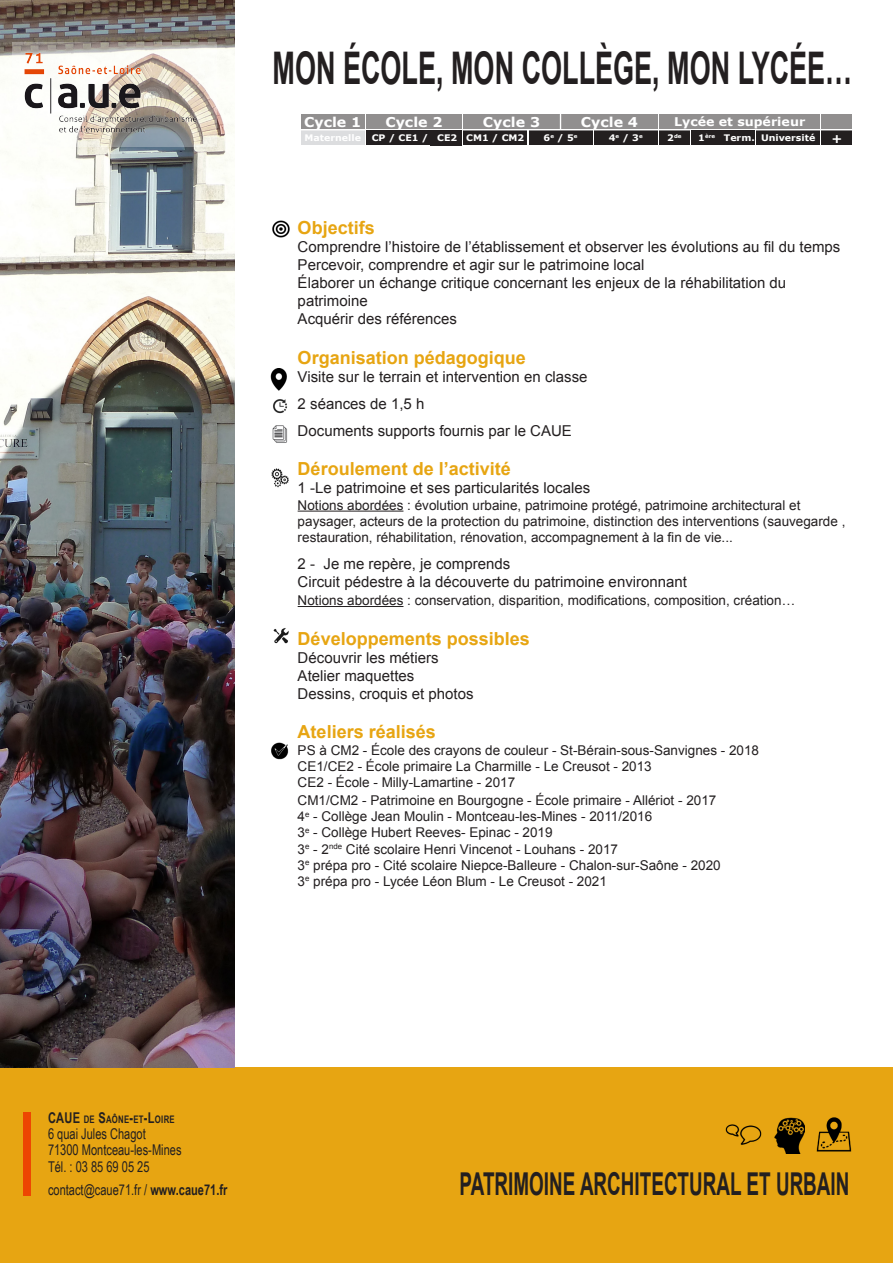
<style>
.page{position:relative;width:893px;height:1263px;background:#fff}
.page>*{position:absolute;margin:0;border:0;box-sizing:border-box;transform-origin:0 0}
.t1{font:700 45px "Arial";color:#231f20;scale:.6 1}
.t2{font:700 31.5px "Arial";color:#231f20;scale:.6 1}
.t3{font:700 18px "Arial";color:#e7a512}
.t4{font:15px/18px "Arial";color:#231f20}
.t5{font:14.85px/16.2px "Arial Narrow";color:#231f20;scale:.91 1}
.t6{font:13.5px/16.2px "Arial";color:#231f20}
.t7{font:700 13.5px "Verdana";color:#fff;scale:1.05 1}
.t8{font:700 12px "Verdana";color:#fff;scale:1.05 1}
.t9{font:700 10.35px "Arial Narrow";letter-spacing:.03em;color:#231f20;scale:.91 1}
.t10{font:700 9px "Verdana";color:#fff;scale:1.05 1}
.t11{font:700 5.25px "Verdana";color:#fff;scale:1.05 1}
.s1{font-size:9px}
.s2{font-size:14.85px}
.s3{font-style:inherit}
.s4{font-weight:700}
</style>
<div class="page">
<div style="left:0;top:1067px;width:893px;height:196px;background:#e7a512"></div>
<div style="left:301px;top:131px;width:64px;height:14px;background:#dcdddf"></div>
<div style="left:463px;top:131px;width:64px;height:14px;background:#231f20"></div>
<div style="left:529px;top:131px;width:63px;height:14px;background:#231f20"></div>
<div style="left:594px;top:131px;width:64px;height:14px;background:#231f20"></div>
<div style="left:659px;top:131px;width:31px;height:14px;background:#231f20"></div>
<div style="left:756px;top:131px;width:64px;height:14px;background:#231f20"></div>
<div style="left:822px;top:131px;width:30px;height:14px;background:#231f20"></div>
<div style="left:301px;top:114px;width:64px;height:15px;background:#918f8f"></div>
<div style="left:366px;top:114px;width:96px;height:15px;background:#918f8f"></div>
<div style="left:463px;top:114px;width:97px;height:15px;background:#918f8f"></div>
<div style="left:561px;top:114px;width:97px;height:15px;background:#918f8f"></div>
<div style="left:659px;top:114px;width:161px;height:15px;background:#918f8f"></div>
<div style="left:822px;top:114px;width:30px;height:15px;background:#918f8f"></div>
<div style="left:691px;top:131px;width:31px;height:14px;background:#231f20"></div>
<div style="left:724px;top:131px;width:31px;height:14px;background:#231f20"></div>
<div style="left:430px;top:130px;width:32px;height:15px;background:#231f20"></div>
<div style="left:23px;top:1112px;width:8px;height:83px;background:#ed4602"></div>
<img style="left:725px;top:1124px;width:37px;height:21px">
<img style="left:816px;top:1117px;width:36px;height:35px">
<img style="left:774px;top:1117px;width:30px;height:37px">
<div style="left:366px;top:131px;width:68px;height:14px;background:#231f20"></div>
<img style="left:0;top:0;width:234px;height:1067px">
<svg style="left:13px;top:43px;width:204px;height:104px"></svg>
<img style="left:18px;top:46px;width:188px;height:90px">
<hr style="left:298px;top:511px;width:105px;height:1px;background:#231f20">
<hr style="left:298px;top:606px;width:105px;height:1px;background:#231f20">
<img style="left:272px;top:220px;width:18px;height:18px">
<img style="left:271px;top:468px;width:18px;height:20px">
<img style="left:271px;top:742px;width:18px;height:18px">
<img style="left:270px;top:369px;width:17px;height:21px">
<img style="left:273px;top:399px;width:14px;height:15px">
<img style="left:272px;top:425px;width:16px;height:18px">
<img style="left:273px;top:628px;width:16px;height:16px">
<p class="t1" style="left:273px;top:39px;width:967px">MON ÉCOLE, MON COLLÈGE, MON LYCÉE…</p>
<p class="t7" style="left:304px;top:113px;width:56px">Cycle 1</p>
<p class="t7" style="left:385px;top:113px;width:56px">Cycle 2</p>
<p class="t7" style="left:483px;top:113px;width:56px">Cycle 3</p>
<p class="t7" style="left:581px;top:113px;width:56px">Cycle 4</p>
<p class="t8" style="left:674px;top:114px;width:126px">Lycée et supérieur</p>
<p class="t10" style="left:437px;top:132px;width:21px">CE2</p>
<p class="t10" style="left:698px;top:132px;width:55px">1<sup>ère</sup> Term.</p>
<p class="t10" style="left:305px;top:132px;width:55px">Maternelle</p>
<p class="t10" style="left:466px;top:132px;width:57px">CM1 / CM2</p>
<p class="t10" style="left:544px;top:132px;width:34px">6<sup>e</sup> / 5<sup>e</sup></p>
<p class="t10" style="left:609px;top:132px;width:34px">4<sup>e</sup> / 3<sup>e</sup></p>
<p class="t11" style="left:667px;top:133px;width:15px"><span class="s1">2</span>de</p>
<p class="t10" style="left:761px;top:132px;width:53px">Université</p>
<p class="t8" style="left:831px;top:130px;width:12px">+</p>
<p class="t10" style="left:372px;top:132px;width:55px">CP / CE1 /</p>
<p class="t3" style="left:298px;top:216px;width:79px">Objectifs</p>
<p class="t4" style="left:298px;top:238px;width:544px">Comprendre l’histoire de l’établissement et observer les évolutions au fil du temps</p>
<p class="t4" style="left:298px;top:256px;width:348px">Percevoir, comprendre et agir sur le patrimoine local</p>
<p class="t4" style="left:298px;top:274px;width:490px">Élaborer un échange critique concernant les enjeux de la réhabilitation du patrimoine</p>
<p class="t4" style="left:298px;top:310px;width:161px">Acquérir des références</p>
<p class="t3" style="left:298px;top:346px;width:230px">Organisation pédagogique</p>
<p class="t4" style="left:298px;top:368px;width:291px">Visite sur le terrain et intervention en classe</p>
<p class="t4" style="left:298px;top:395px;width:128px">2 séances de 1,5 h</p>
<p class="t4" style="left:298px;top:422px;width:276px">Documents supports fournis par le CAUE</p>
<p class="t3" style="left:298px;top:457px;width:215px">Déroulement de l’activité</p>
<p class="t4" style="left:298px;top:479px;width:294px">1 -Le patrimoine et ses particularités locales</p>
<p class="t6" style="left:298px;top:497px;width:549px">Notions abordées : évolution urbaine, patrimoine protégé, patrimoine architectural et paysager, acteurs de la protection du patrimoine, distinction des interventions (sauvegarde , restauration, réhabilitation, rénovation, accompagnement à la fin de vie...</p>
<p class="t4" style="left:298px;top:555px;width:214px">2 - Je me repère, je comprends</p>
<p class="t4" style="left:298px;top:573px;width:391px">Circuit pédestre à la découverte du patrimoine environnant</p>
<p class="t6" style="left:298px;top:592px;width:499px">Notions abordées : conservation, disparition, modifications, composition, création…</p>
<p class="t3" style="left:298px;top:626px;width:234px">Développements possibles</p>
<p class="t4" style="left:298px;top:648px;width:142px">Découvrir les métiers</p>
<p class="t4" style="left:298px;top:666px;width:118px">Atelier maquettes</p>
<p class="t4" style="left:298px;top:684px;width:177px">Dessins, croquis et photos</p>
<p class="t3" style="left:298px;top:720px;width:140px">Ateliers réalisés</p>
<p class="t6" style="left:298px;top:742px;width:463px">PS à CM2 - École des crayons de couleur - St-Bérain-sous-Sanvignes - 2018</p>
<p class="t6" style="left:298px;top:758px;width:356px">CE1/CE2 - École primaire La Charmille - Le Creusot - 2013</p>
<p class="t6" style="left:298px;top:774px;width:219px">CE2 - École - Milly-Lamartine - 2017</p>
<p class="t6" style="left:298px;top:792px;width:420px">CM1/CM2 - Patrimoine en Bourgogne - École primaire - Allériot - 2017</p>
<p class="t6" style="left:298px;top:808px;width:356px">4<sup>e</sup> - Collège Jean Moulin - Montceau-les-Mines - 2011/2016</p>
<p class="t6" style="left:298px;top:825px;width:256px">3<sup>e</sup> - Collège Hubert Reeves- Epinac - 2019</p>
<p class="t6" style="left:298px;top:841px;width:322px">3<sup>e</sup> - 2<sup>nde</sup> Cité scolaire Henri Vincenot - Louhans - 2017</p>
<p class="t6" style="left:298px;top:857px;width:425px">3<sup>e</sup> prépa pro - Cité scolaire Niepce-Balleure - Chalon-sur-Saône - 2020</p>
<p class="t6" style="left:298px;top:873px;width:311px">3<sup>e</sup> prépa pro - Lycée Léon Blum - Le Creusot - 2021</p>
<p class="t9" style="left:48px;top:1111px;width:140px"><span class="s2">CAUE</span> DE <span class="s2">S</span>AÔNE<span class="s2">-</span>ET<span class="s2">-L</span>OIRE</p>
<p class="t5" style="left:48px;top:1125px;width:148px"><span class="s3">6</span> quai Jules Chagot<br><span class="s3">71300</span> Montceau-les-Mines<br>Tél. <span class="s3">: 03 85 69 05 25</span></p>
<p class="t5" style="left:48px;top:1181px;width:199px">contact@caue71.fr / <span class="s4">www.caue71.fr</span></p>
<h2 class="t2" style="left:460px;top:1163px;width:651px">PATRIMOINE ARCHITECTURAL ET URBAIN</h2>
</div>
